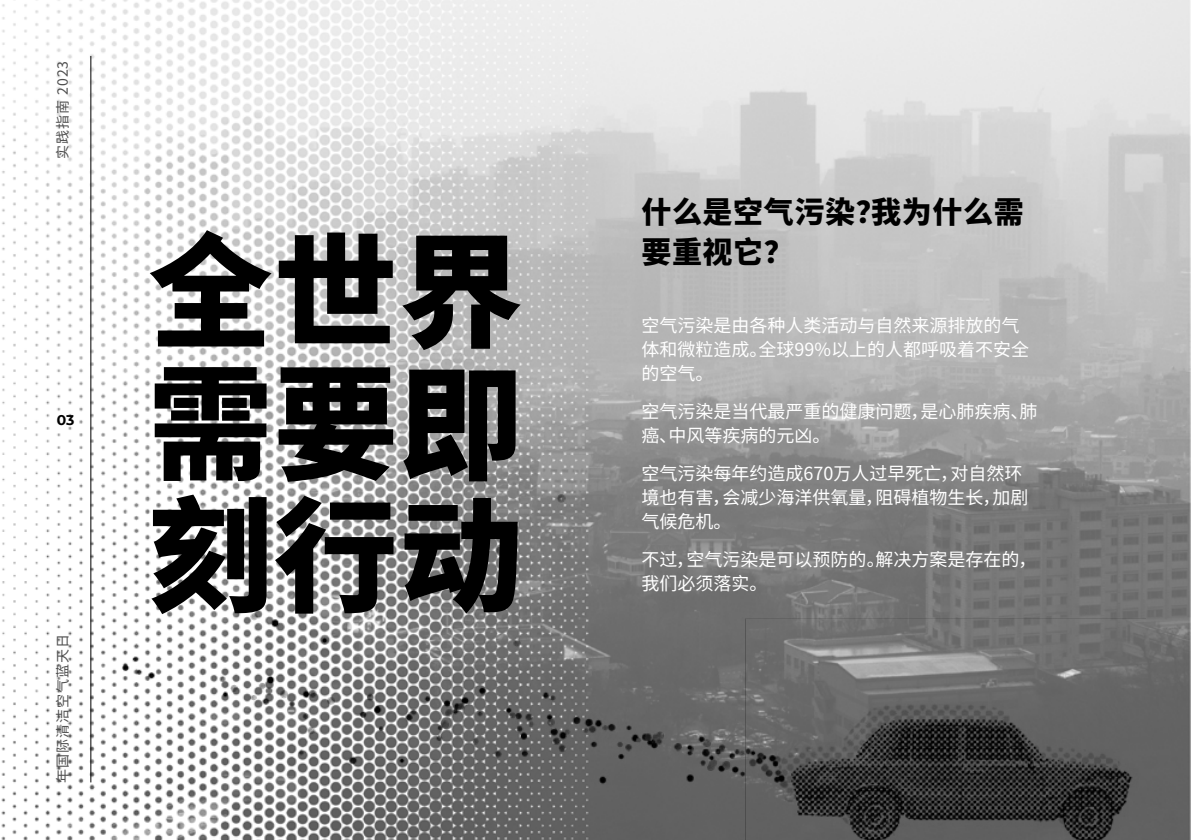
<style>
.page{position:relative;width:1191px;height:840px;background:#fff}
.page>*{position:absolute;margin:0;border:0;box-sizing:border-box;transform-origin:0 0}
.t1{font:900 124px/132px "Noto Sans SC";letter-spacing:.01em;color:#000;text-align:justify}
.t2{font:900 30px/40px "Noto Sans SC";letter-spacing:.02em;color:#000}
.t3{font:18px/24px "Noto Sans SC";color:#fff}
.t4{font:14px "Noto Sans SC";letter-spacing:.07em;color:#4d4d4d}
.t5{font:700 14px "Montserrat";color:#000}
</style>
<div class="page">
<img style="left:1px;top:0;width:1190px;height:839px">
<img style="left:119px;top:172px;width:1026px;height:667px">
<hr style="left:90px;top:56px;width:1px;height:726px;background:#000">
<p class="t4" style="left:55px;top:159px;width:100px;rotate:-90deg">实践指南 2023</p>
<p class="t5" style="left:57px;top:410px;width:19px">03</p>
<p class="t4" style="left:55px;top:782px;width:150px;rotate:-90deg">年国际清洁空气蓝天日</p>
<h1 class="t1" style="left:148px;top:228px;width:376px">全世界需要即刻行动</h1>
<h2 class="t2" style="left:641px;top:192px;width:384px">什么是空气污染？我为什么需要重视它？</h2>
<p class="t3" style="left:641px;top:313px;width:389px">空气污染是由各种人类活动与自然来源排放的气体和微粒造成。全球99%以上的人都呼吸着不安全的空气。</p>
<p class="t3" style="left:641px;top:399px;width:397px">空气污染是当代最严重的健康问题，是心肺疾病、肺癌、中风等疾病的元凶。</p>
<p class="t3" style="left:641px;top:461px;width:388px">空气污染每年约造成670万人过早死亡，对自然环境也有害，会减少海洋供氧量，阻碍植物生长，加剧气候危机。</p>
<p class="t3" style="left:641px;top:547px;width:396px">不过，空气污染是可以预防的。解决方案是存在的，我们必须落实。</p>
</div>
